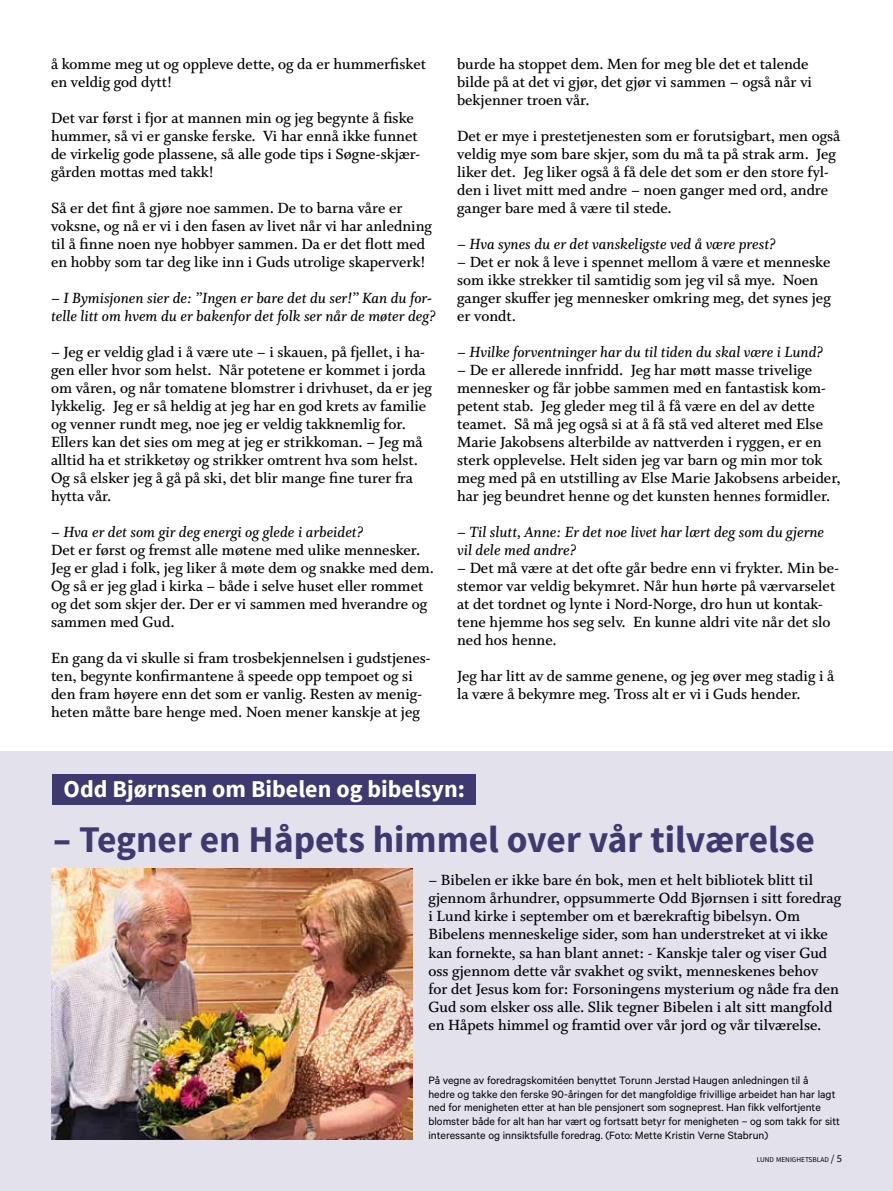
<style>
.page{position:relative;width:893px;height:1191px;background:#fff}
.page>*{position:absolute;margin:0;border:0;box-sizing:border-box;transform-origin:0 0}
.t1{font:700 37.5px "Source Sans Pro";color:#3e3a70}
.t2{font:700 24px "Source Sans Pro";color:#fff}
.t3{font:16.5px/18px "Whitman Semibold LF";color:#000}
.t4{font:16.5px/18px "Whitman Semibold Italic LF";color:#000}
.t5{font:12px/13.5px "Calibre";color:#000}
.t6{font:7.35px "Source Sans Pro";color:#000}
.s1{font-size:10.5px}
</style>
<div class="page">
<div style="left:0;top:751px;width:893px;height:440px;background:#e3e1ec"></div>
<img style="left:51px;top:868px;width:362px;height:271px">
<div style="left:52px;top:774px;width:423px;height:30px;background:#3e3a70"></div>
<p class="t3" style="left:51px;top:55px;width:376px">å komme meg ut og oppleve dette, og da er hummerfisket en veldig god dytt!</p>
<p class="t3" style="left:51px;top:109px;width:371px">Det var først i fjor at mannen min og jeg begynte å fiske hummer, så vi er ganske ferske. Vi har ennå ikke funnet de virkelig gode plassene, så alle gode tips i Søgne-skjær&shy;gården mottas med takk!</p>
<p class="t3" style="left:51px;top:199px;width:383px">Så er det fint å gjøre noe sammen. De to barna våre er voksne, og nå er vi i den fasen av livet når vi har anledning til å finne noen nye hobbyer sammen. Da er det flott med en hobby som tar deg like inn i Guds utrolige skaperverk!</p>
<p class="t4" style="left:51px;top:290px;width:386px">– I Bymisjonen sier de: ”Ingen er bare det du ser!” Kan du for&shy;telle litt om hvem du er bakenfor det folk ser når de møter deg?</p>
<p class="t3" style="left:51px;top:343px;width:382px">– Jeg er veldig glad i å være ute – i skauen, på fjellet, i ha&shy;gen eller hvor som helst. Når potetene er kommet i jorda om våren, og når tomatene blomstrer i drivhuset, da er jeg lykkelig. Jeg er så heldig at jeg har en god krets av familie og venner rundt meg, noe jeg er veldig takknemlig for.<br>Ellers kan det sies om meg at jeg er strikkoman. – Jeg må alltid ha et strikketøy og strikker omtrent hva som helst.<br>Og så elsker jeg å gå på ski, det blir mange fine turer fra hytta vår.</p>
<p class="t4" style="left:51px;top:524px;width:314px">– Hva er det som gir deg energi og glede i arbeidet?</p>
<p class="t3" style="left:51px;top:541px;width:384px">Det er først og fremst alle møtene med ulike mennesker.<br>Jeg er glad i folk, jeg liker å møte dem og snakke med dem.<br>Og så er jeg glad i kirka – både i selve huset eller rommet og det som skjer der. Der er vi sammen med hverandre og sammen med Gud.</p>
<p class="t3" style="left:51px;top:649px;width:381px">En gang da vi skulle si fram trosbekjennelsen i gudstjenes&shy;ten, begynte konfirmantene å speede opp tempoet og si den fram høyere enn det som er vanlig. Resten av menig&shy;heten måtte bare henge med. Noen mener kanskje at jeg</p>
<p class="t3" style="left:457px;top:55px;width:356px">burde ha stoppet dem. Men for meg ble det et talende bilde på at det vi gjør, det gjør vi sammen – også når vi bekjenner troen vår.</p>
<p class="t3" style="left:457px;top:127px;width:385px">Det er mye i prestetjenesten som er forutsigbart, men også veldig mye som bare skjer, som du må ta på strak arm. Jeg liker det. Jeg liker også å få dele det som er den store fyl&shy;den i livet mitt med andre – noen ganger med ord, andre ganger bare med å være til stede.</p>
<p class="t4" style="left:457px;top:235px;width:320px">– Hva synes du er det vanskeligste ved å være prest?</p>
<p class="t3" style="left:457px;top:253px;width:375px">– Det er nok å leve i spennet mellom å være et menneske som ikke strekker til samtidig som jeg vil så mye. Noen ganger skuffer jeg mennesker omkring meg, det synes jeg er vondt.</p>
<p class="t4" style="left:457px;top:343px;width:368px">– Hvilke forventninger har du til tiden du skal være i Lund?</p>
<p class="t3" style="left:457px;top:361px;width:385px">– De er allerede innfridd. Jeg har møtt masse trivelige mennesker og får jobbe sammen med en fantastisk kom&shy;petent stab. Jeg gleder meg til å få være en del av dette teamet. Så må jeg også si at å få stå ved alteret med Else Marie Jakobsens alterbilde av nattverden i ryggen, er en sterk opplevelse. Helt siden jeg var barn og min mor tok meg med på en utstilling av Else Marie Jakobsens arbeider, har jeg beundret henne og det kunsten hennes formidler.</p>
<p class="t4" style="left:457px;top:523px;width:369px">– Til slutt, Anne: Er det noe livet har lært deg som du gjerne vil dele med andre?</p>
<p class="t3" style="left:457px;top:559px;width:383px">– Det må være at det ofte går bedre enn vi frykter. Min be&shy;stemor var veldig bekymret. Når hun hørte på værvarselet at det tordnet og lynte i Nord-Norge, dro hun ut kontak&shy;tene hjemme hos seg selv. En kunne aldri vite når det slo ned hos henne.</p>
<p class="t3" style="left:457px;top:667px;width:379px">Jeg har litt av de samme genene, og jeg øver meg stadig i å la være å bekymre meg. Tross alt er vi i Guds hender.</p>
<h2 class="t2" style="left:64px;top:774px;width:403px">Odd Bjørnsen om Bibelen og bibelsyn:</h2>
<h1 class="t1" style="left:53px;top:815px;width:763px">– Tegner en Håpets himmel over vår tilværelse</h1>
<p class="t3" style="left:428px;top:871px;width:414px">– Bibelen er ikke bare én bok, men et helt bibliotek blitt til gjennom århundrer, oppsummerte Odd Bjørnsen i sitt foredrag i Lund kirke i september om et bærekraftig bibelsyn. Om Bibelens menneskelige sider, som han understreket at vi ikke kan fornekte, sa han blant annet: - Kanskje taler og viser Gud oss gjennom dette vår svakhet og svikt, menneskenes behov for det Jesus kom for: Forsoningens mysterium og nåde fra den Gud som elsker oss alle. Slik tegner Bibelen i alt sitt mangfold en Håpets himmel og framtid over vår jord og vår tilværelse.</p>
<p class="t5" style="left:428px;top:1073px;width:413px">På vegne av foredragskomitéen benyttet Torunn Jerstad Haugen anledningen til å<br>hedre og takke den ferske 90-åringen for det mangfoldige frivillige arbeidet han har lagt ned for menigheten etter at han ble pensjonert som sogneprest. Han fikk velfortjente blomster både for alt han har vært og fortsatt betyr for menigheten – og som takk for sitt interessante og innsiktsfulle foredrag. (Foto: Mette Kristin Verne Stabrun)</p>
<p class="t6" style="left:757px;top:1154px;width:87px">LUND MENIGHETSBLAD <span class="s1">/ 5</span></p>
</div>
